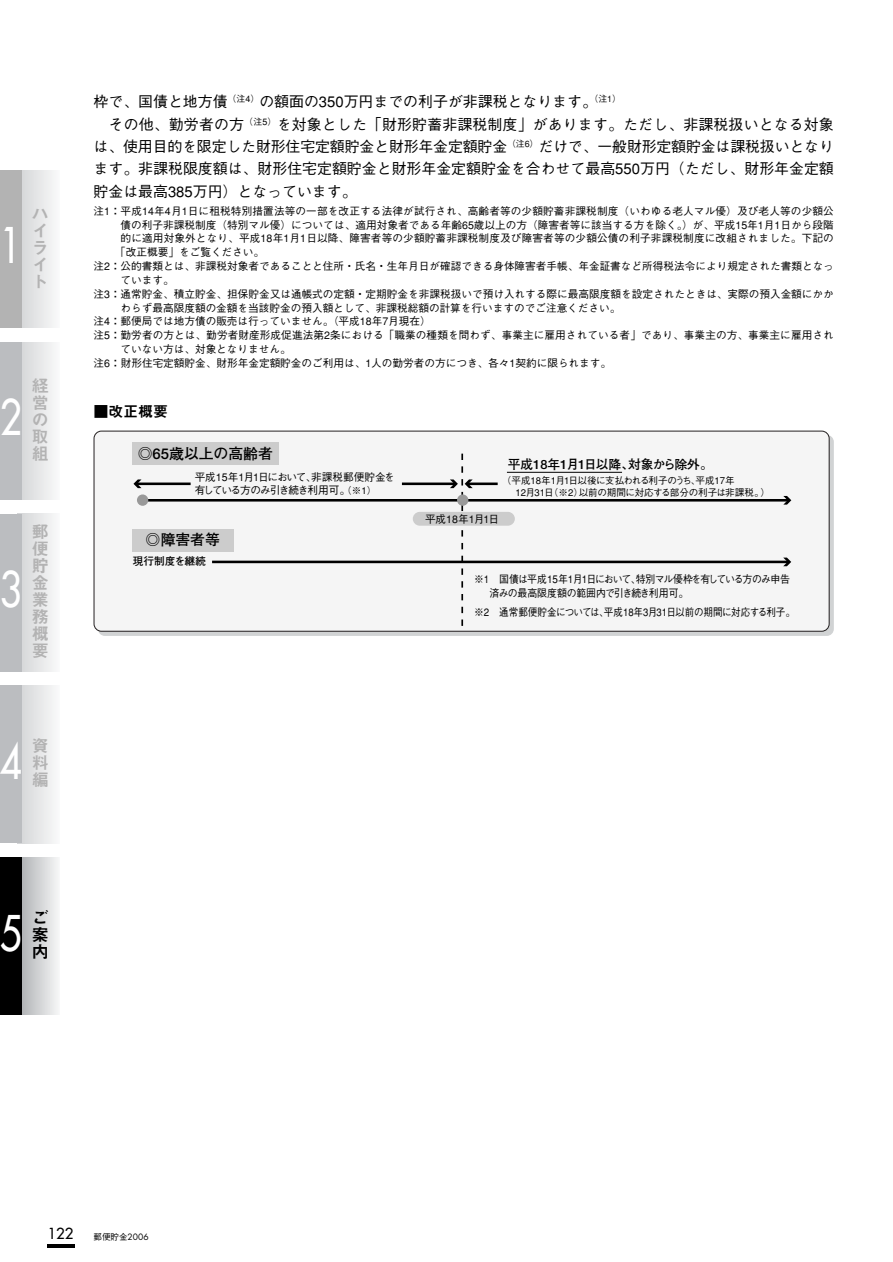
<style>
.page{position:relative;width:893px;height:1262px;background:#fff}
.page>*{position:absolute;margin:0;border:0;box-sizing:border-box;transform-origin:0 0}
.t1{font:47.85px "Futura";color:#fff;scale:.8 1}
.t2{font:16.95px/17px "Midashi Go MB31";color:#b3b3b3;text-align:justify}
.t3{font:16.95px/17px "Midashi Go MB31";color:#000;text-align:justify}
.t4{font:500 14.85px "Gothic BBB";color:#000}
.t5{font:700 14.85px "Futo Go B101";color:#000}
.t6{font:14.85px "Midashi Go MB31";color:#000}
.t7{font:14.85px "Futura";color:#000}
.t8{font:700 12.75px "Futo Go B101";color:#000}
.t9{font:500 10.65px "Gothic BBB";color:#000}
.t10{font:500 10.65px/13.8px "Gothic BBB";letter-spacing:-.075em;color:#000;scale:.92 1}
.t11{font:500 10.65px/12.9px "Gothic BBB";letter-spacing:-.08em;color:#000}
.t12{font:500 10.65px "Gothic BBB";letter-spacing:-.02em;color:#000;scale:.92 1}
.t13{font:700 10.65px "Futo Go B101";color:#000}
.t14{font:500 9.6px/11.9px "Gothic BBB";letter-spacing:-.025em;color:#000}
.t15{font:500 8.55px "Gothic BBB";color:#000}
.s1{font-size:9.6px}
.s2{font-family:"Futura";font-weight:400}
</style>
<div class="page">
<svg style="left:21px;top:170px;width:33px;height:157px"></svg>
<div style="left:0;top:170px;width:21px;height:157px;background:#b3b3b3"></div>
<svg style="left:21px;top:342px;width:33px;height:157px"></svg>
<div style="left:0;top:342px;width:21px;height:157px;background:#bbbdc0"></div>
<svg style="left:21px;top:514px;width:33px;height:157px"></svg>
<div style="left:0;top:514px;width:21px;height:157px;background:#bbbdc0"></div>
<svg style="left:21px;top:685px;width:33px;height:158px"></svg>
<div style="left:0;top:685px;width:21px;height:158px;background:#bbbdc0"></div>
<svg style="left:21px;top:857px;width:37px;height:158px;background:#cdced0"></svg>
<div style="left:0;top:857px;width:21px;height:158px;background:#000"></div>
<hr style="left:47px;top:1244px;width:27px;height:3px;background:#000">
<svg style="left:98px;top:435px;width:735px;height:201px;background:#b7b8b9"></svg>
<div style="left:94px;top:431px;width:734px;height:200px;background:#f5f5f5"></div>
<div style="left:132px;top:442px;width:147px;height:23px;background:#ccc"></div>
<div style="left:413px;top:512px;width:102px;height:13px;background:#ccc;border-radius:7px"></div>
<div style="left:132px;top:529px;width:102px;height:22px;background:#ccc"></div>
<hr style="left:142px;top:499px;width:646px;height:2px;background:#000">
<svg style="left:783px;top:496px;width:8px;height:8px"></svg>
<hr style="left:212px;top:560px;width:576px;height:3px;background:#000">
<svg style="left:783px;top:557px;width:8px;height:9px"></svg>
<hr style="left:136px;top:482px;width:55px;height:3px;background:#000">
<svg style="left:133px;top:479px;width:8px;height:9px"></svg>
<hr style="left:467px;top:482px;width:30px;height:3px;background:#000">
<hr style="left:402px;top:482px;width:53px;height:3px;background:#000">
<svg style="left:450px;top:453px;width:22px;height:173px"></svg>
<div style="left:137px;top:494px;width:11px;height:12px;background:#999;border-radius:50%"></div>
<div style="left:457px;top:494px;width:11px;height:12px;background:#999;border-radius:50%"></div>
<hr style="left:507px;top:472px;width:115px;height:1px;background:#000">
<div style="left:94px;top:431px;width:735px;height:200px;border:1px solid #231f20;border-radius:7px"></div>
<h1 class="t1" style="left:-1px;top:222px;width:29px">1</h1>
<h2 class="t2" style="left:32px;top:207px;width:19px">ハイライト</h2>
<h1 class="t1" style="left:-1px;top:393px;width:29px">2</h1>
<h2 class="t2" style="left:32px;top:379px;width:19px">経営の取組</h2>
<h1 class="t1" style="left:-1px;top:565px;width:29px">3</h1>
<h2 class="t2" style="left:32px;top:525px;width:19px">郵便貯金業務概要</h2>
<h1 class="t1" style="left:-1px;top:737px;width:29px">4</h1>
<h2 class="t2" style="left:32px;top:740px;width:19px">資料編</h2>
<h3 class="t4" style="left:94px;top:96px;width:529px">枠で、国債と地方債<sup>（注4）</sup>の額面の350万円までの利子が非課税となります。<sup>（注1）</sup></h3>
<h3 class="t4" style="left:109px;top:119px;width:726px">その他、勤労者の方<sup>（注5）</sup>を対象とした「財形貯蓄非課税制度」があります。ただし、非課税扱いとなる対象</h3>
<h3 class="t4" style="left:94px;top:141px;width:741px">は、使用目的を限定した財形住宅定額貯金と財形年金定額貯金<sup>（注6）</sup>だけで、一般財形定額貯金は課税扱いとなり</h3>
<h3 class="t4" style="left:94px;top:163px;width:741px">ます。非課税限度額は、財形住宅定額貯金と財形年金定額貯金を合わせて最高550万円（ただし、財形年金定額</h3>
<h3 class="t4" style="left:94px;top:185px;width:264px">貯金は最高385万円）となっています。</h3>
<p class="t9" style="left:94px;top:207px;width:741px">注1：平成14年4月1日に租税特別措置法等の一部を改正する法律が試行され、高齢者等の少額貯蓄非課税制度（いわゆる老人マル優）及び老人等の少額公</p>
<p class="t9" style="left:121px;top:221px;width:714px">債の利子非課税制度（特別マル優）については、適用対象者である年齢65歳以上の方（障害者等に該当する方を除く。）が、平成15年1月1日から段階</p>
<p class="t9" style="left:121px;top:234px;width:714px">的に適用対象外となり、平成18年1月1日以降、障害者等の少額貯蓄非課税制度及び障害者等の少額公債の利子非課税制度に改組されました。下記の</p>
<p class="t9" style="left:115px;top:248px;width:150px">「改正概要」をご覧ください。</p>
<p class="t9" style="left:94px;top:262px;width:741px">注2：公的書類とは、非課税対象者であることと住所・氏名・生年月日が確認できる身体障害者手帳、年金証書など所得税法令により規定された書類となっ</p>
<p class="t9" style="left:121px;top:276px;width:55px">ています。</p>
<p class="t9" style="left:94px;top:290px;width:741px">注3：通常貯金、積立貯金、担保貯金又は通帳式の定額・定期貯金を非課税扱いで預け入れする際に最高限度額を設定されたときは、実際の預入金額にかか</p>
<p class="t9" style="left:121px;top:303px;width:501px">わらず最高限度額の金額を当該貯金の預入額として、非課税総額の計算を行いますのでご注意ください。</p>
<p class="t9" style="left:94px;top:317px;width:339px">注4：郵便局では地方債の販売は行っていません。（平成18年7月現在）</p>
<p class="t9" style="left:94px;top:331px;width:741px">注5：勤労者の方とは、勤労者財産形成促進法第2条における「職業の種類を問わず、事業主に雇用されている者」であり、事業主の方、事業主に雇用され</p>
<p class="t9" style="left:121px;top:345px;width:172px">ていない方は、対象となりません。</p>
<p class="t9" style="left:94px;top:359px;width:519px">注6：財形住宅定額貯金、財形年金定額貯金のご利用は、1人の勤労者の方につき、各々1契約に限られます。</p>
<h3 class="t6" style="left:94px;top:406px;width:76px">■改正概要</h3>
<h3 class="t5" style="left:138px;top:448px;width:137px">◎65歳以上の高齢者</h3>
<p class="t8" style="left:508px;top:459px;width:206px">平成18年1月1日以降、対象から除外。</p>
<p class="t11" style="left:195px;top:472px;width:201px">平成15年1月1日において、非課税郵便貯金を有している方のみ引き続き利用可。<span class="s1">（※1）</span></p>
<p class="t14" style="left:506px;top:475px;width:265px;text-indent:-4px">（平成18年1月1日以後に支払われる利子のうち、平成17年<br>　12月31日（※2）以前の期間に対応する部分の利子は非課税。）</p>
<p class="t9" style="left:425px;top:514px;width:76px">平成18年1月1日</p>
<h3 class="t5" style="left:146px;top:534px;width:76px">◎障害者等</h3>
<p class="t13" style="left:133px;top:557px;width:74px">現行制度を継続</p>
<p class="t10" style="left:489px;top:574px;width:328px;text-indent:-15px">※1　国債は平成15年1月1日において、特別マル優枠を有している方のみ申告済みの最高限度額の範囲内で引き続き利用可。</p>
<p class="t12" style="left:474px;top:608px;width:350px">※2　通常郵便貯金については、平成18年3月31日以前の期間に対応する利子。</p>
<h1 class="t1" style="left:-1px;top:909px;width:29px">5</h1>
<h2 class="t3" style="left:32px;top:911px;width:19px">ご案内</h2>
<h3 class="t7" style="left:48px;top:1226px;width:27px">122</h3>
<p class="t15" style="left:94px;top:1233px;width:56px">郵便貯金<span class="s2">2006</span></p>
</div>
